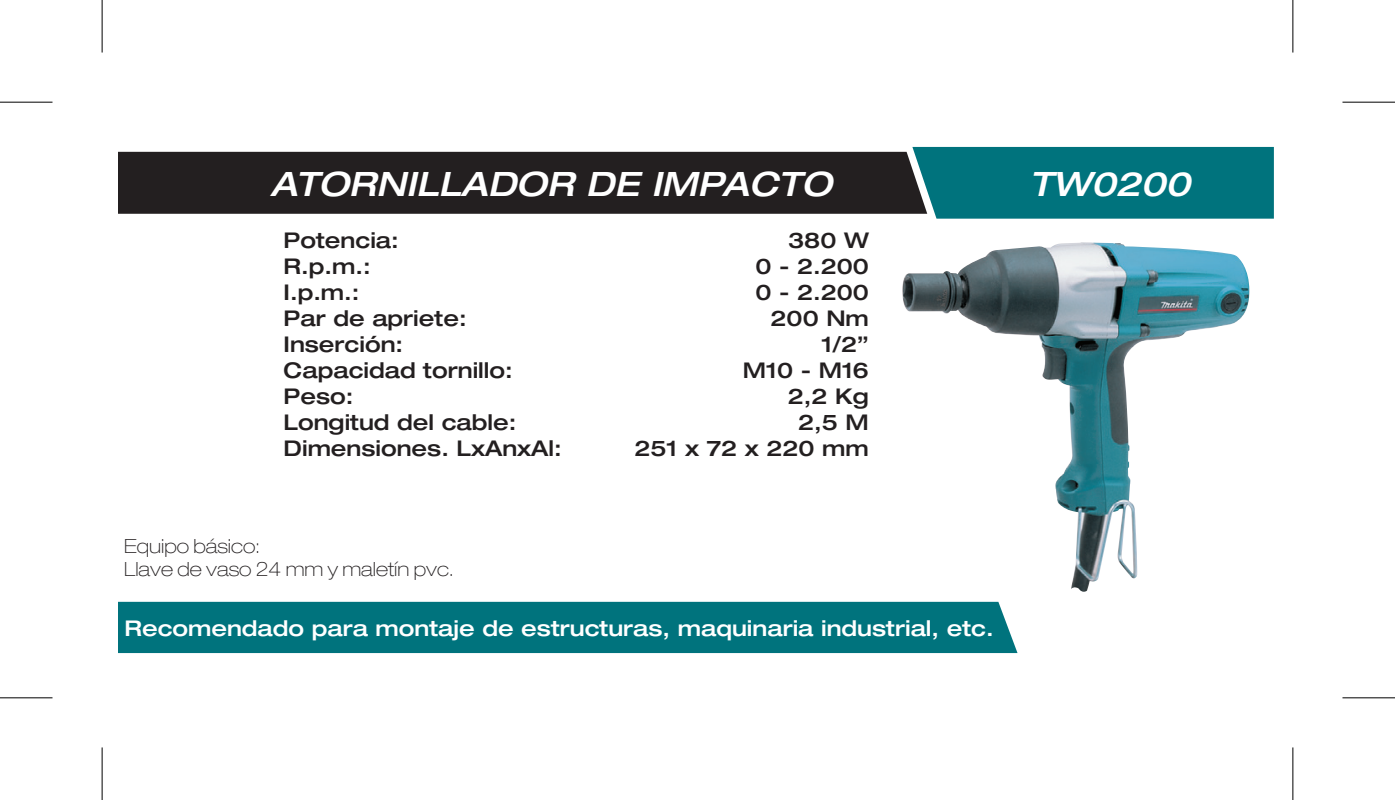
<style>
.page{position:relative;width:1395px;height:800px;background:#fff}
.page>*{position:absolute;margin:0;border:0;box-sizing:border-box;transform-origin:0 0}
.t1{font:italic 500 expanded 33.6px "Helvetica Neue";color:#fff}
.Características{font:500 expanded 21.7px "Helvetica Neue";color:#231f20}
.t2{font:500 expanded 21.7px "Helvetica Neue";color:#fff}
.t3{font:100 expanded 19.6px/23.4px "Helvetica Neue";color:#231f20}
</style>
<div class="page">
<img style="left:902px;top:242px;width:347px;height:350px">
<div style="left:118px;top:601px;width:899px;height:52px;background:#00737d"></div>
<div style="left:118px;top:152px;width:794px;height:62px;background:#231f20"></div>
<div style="left:912px;top:147px;width:362px;height:72px;background:#00737d"></div>
<svg style="left:0;top:101px;width:52px;height:1px"></svg>
<svg style="left:1342px;top:101px;width:53px;height:1px"></svg>
<svg style="left:0;top:698px;width:52px;height:1px"></svg>
<svg style="left:1342px;top:698px;width:53px;height:1px"></svg>
<svg style="left:101px;top:0;width:1px;height:53px"></svg>
<svg style="left:101px;top:747px;width:1px;height:52px"></svg>
<svg style="left:1293px;top:0;width:1px;height:53px"></svg>
<svg style="left:1293px;top:747px;width:1px;height:52px"></svg>
<hr style="left:0;top:102px;width:52px;height:1px;background:#000">
<hr style="left:1342px;top:102px;width:53px;height:1px;background:#000">
<hr style="left:0;top:697px;width:52px;height:1px;background:#000">
<hr style="left:1342px;top:697px;width:53px;height:1px;background:#000">
<hr style="left:102px;top:0;width:1px;height:53px;background:#000">
<hr style="left:102px;top:747px;width:1px;height:52px;background:#000">
<hr style="left:1292px;top:0;width:1px;height:53px;background:#000">
<hr style="left:1292px;top:747px;width:1px;height:52px;background:#000">
<p class="t1" style="left:270px;top:163px;width:563px">ATORNILLADOR DE IMPACTO</p>
<p class="t1" style="left:1029px;top:163px;width:163px">TW0200</p>
<p class="Características" style="left:284px;top:226px;width:117px">Potencia:</p>
<p class="Características" style="left:788px;top:226px;width:82px">380 W</p>
<p class="Características" style="left:284px;top:252px;width:89px">R.p.m.:</p>
<p class="Características" style="left:755px;top:252px;width:115px">0 - 2.200</p>
<p class="Características" style="left:284px;top:278px;width:77px">I.p.m.:</p>
<p class="Características" style="left:755px;top:278px;width:115px">0 - 2.200</p>
<p class="Características" style="left:284px;top:304px;width:184px">Par de apriete:</p>
<p class="Características" style="left:770px;top:304px;width:100px">200 Nm</p>
<p class="Características" style="left:284px;top:330px;width:121px">Inserción:</p>
<p class="Características" style="left:821px;top:330px;width:49px">1/2”</p>
<p class="Características" style="left:284px;top:356px;width:231px">Capacidad tornillo:</p>
<p class="Características" style="left:743px;top:356px;width:127px">M10 - M16</p>
<p class="Características" style="left:284px;top:382px;width:71px">Peso:</p>
<p class="Características" style="left:788px;top:382px;width:83px">2,2 Kg</p>
<p class="Características" style="left:284px;top:408px;width:234px">Longitud del cable:</p>
<p class="Características" style="left:798px;top:408px;width:72px">2,5 M</p>
<p class="Características" style="left:284px;top:434px;width:280px">Dimensiones. LxAnxAl:</p>
<p class="Características" style="left:634px;top:434px;width:236px">251 x 72 x 220 mm</p>
<p class="t3" style="left:124px;top:533px;width:331px">Equipo básico:<br>Llave de vaso 24 mm y maletín pvc.</p>
<p class="t2" style="left:124px;top:614px;width:871px">Recomendado para montaje de estructuras, maquinaria industrial, etc.</p>
</div>
